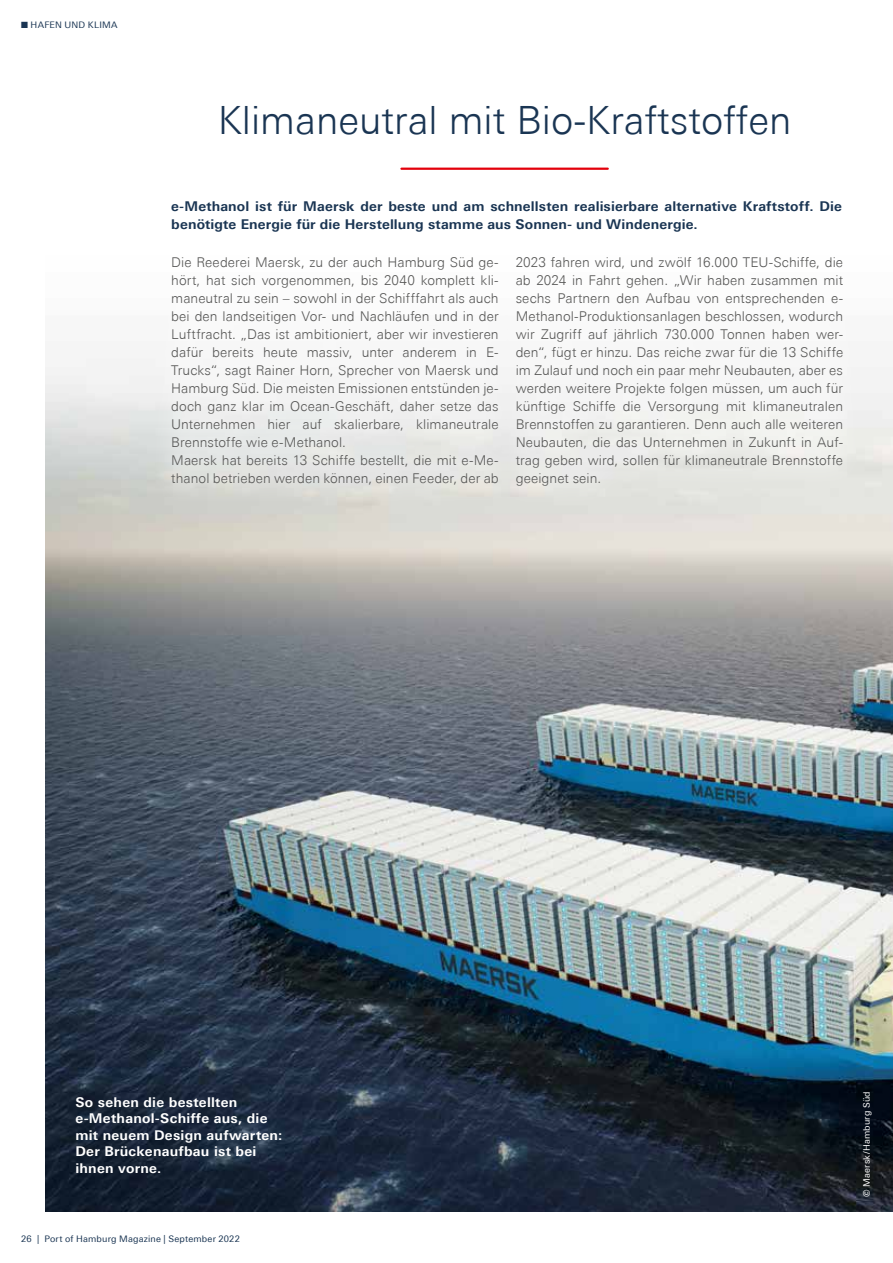
<style>
.page{position:relative;width:893px;height:1263px;background:#fff}
.page>*{position:absolute;margin:0;border:0;box-sizing:border-box;transform-origin:0 0}
.t1{font:300 39px "Univers Next Pro";color:#1a3553}
.t2{font:300 13.5px/18px "Univers Next Pro";letter-spacing:.005em;color:#565655}
.t3{font:700 13.5px/18px "Univers Next Pro";letter-spacing:.01em;color:#1a3553}
.t4{font:700 13.5px/16.5px "Univers Next Pro";letter-spacing:.02em;color:#fff}
.t5{font:9px "Univers Next Pro";letter-spacing:.02em;color:#1a3553}
.t6{font:9px "Univers Next Pro";letter-spacing:.02em;color:#fff}
</style>
<div class="page">
<img style="left:45px;top:358px;width:848px;height:854px">
<div style="left:149px;top:234px;width:717px;height:274px;background:#fff;opacity:.75"></div>
<hr style="left:401px;top:168px;width:207px;height:2px;background:#e3000b">
<p class="t5" style="left:21px;top:20px;width:98px">■ HAFEN UND KLIMA</p>
<h1 class="t1" style="left:218px;top:98px;width:575px">Klimaneutral mit Bio-Kraftstoffen</h1>
<p class="t3" style="left:171px;top:197px;width:672px">e-Methanol ist für Maersk der beste und am schnellsten realisierbare alternative Kraftstoff. Die benötigte Energie für die Herstellung stamme aus Sonnen- und Windenergie.</p>
<p class="t2" style="left:171px;top:253px;width:329px">Die Reederei Maersk, zu der auch Hamburg Süd ge&shy;hört, hat sich vorgenommen, bis 2040 komplett kli&shy;maneutral zu sein – sowohl in der Schifffahrt als auch bei den landseitigen Vor- und Nachläufen und in der Luftfracht. „Das ist ambitioniert, aber wir investieren dafür bereits heute massiv, unter anderem in E-Trucks“, sagt Rainer Horn, Sprecher von Maersk und Hamburg Süd. Die meisten Emissionen entstünden je&shy;doch ganz klar im Ocean-Geschäft, daher setze das Unternehmen hier auf skalierbare, klimaneutrale Brennstoffe wie e-Methanol.<br>Maersk hat bereits 13 Schiffe bestellt, die mit e-Me&shy;thanol betrieben werden können, einen Feeder, der ab</p>
<p class="t2" style="left:516px;top:253px;width:329px;text-align:justify">2023 fahren wird, und zwölf 16.000 TEU-Schiffe, die ab 2024 in Fahrt gehen. „Wir haben zusammen mit sechs Partnern den Aufbau von entsprechenden e-Methanol-Produktionsanlagen beschlossen, wodurch wir Zugriff auf jährlich 730.000 Tonnen haben wer&shy;den“, fügt er hinzu. Das reiche zwar für die 13 Schiffe im Zulauf und noch ein paar mehr Neubauten, aber es werden weitere Projekte folgen müssen, um auch für künftige Schiffe die Versorgung mit klimaneutralen Brennstoffen zu garantieren. Denn auch alle weiteren Neubauten, die das Unternehmen in Zukunft in Auf&shy;trag geben wird, sollen für klimaneutrale Brennstoffe geeignet sein.</p>
<p class="t4" style="left:75px;top:1094px;width:208px">So sehen die bestellten e-Methanol-Schiffe aus, die mit neuem Design aufwarten:<br>Der Brückenaufbau ist bei ihnen vorne.</p>
<p class="t5" style="left:21px;top:1233px;width:220px">26 | Port of Hamburg Magazine | September 2022</p>
<p class="t6" style="left:862px;top:1197px;width:107px;rotate:-90deg">© Maersk/Hamburg Süd</p>
</div>
